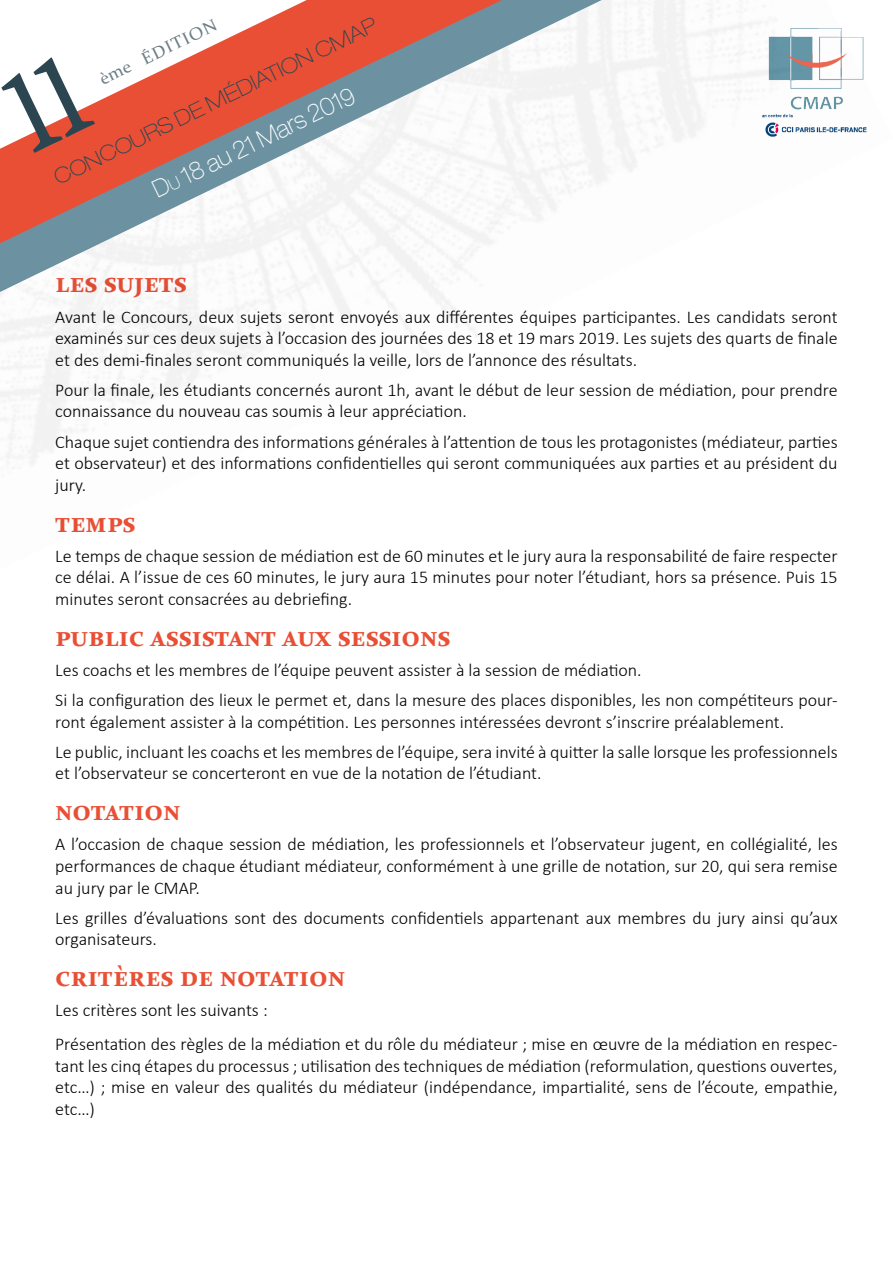
<style>
.page{position:relative;width:893px;height:1263px;background:#fff}
.page>*{position:absolute;margin:0;border:0;box-sizing:border-box;transform-origin:0 0}
.t1{font:700 27px "Constantia";color:#e94f35}
.t2{font:100 expanded 24.15px "Helvetica Neue LT Pro";color:#fff;scale:.87 1}
.t3{font:100 expanded 21.3px "Helvetica Neue LT Pro";color:#2c4651}
.t4{font:300 18px/21.6px "Calibri";color:#000;text-align:justify}
.t5{font:17.1px "Constantia";color:#2c4651;scale:1.05 1}
.s1{font-style:inherit}
.s2{font-size:16.95px}
</style>
<div class="page">
<img style="left:0;top:0;width:867px;height:468px">
<svg style="left:0;top:53px;width:95px;height:100px"></svg>
<p class="t3" style="left:50px;top:168px;width:358px;rotate:-26deg">Conc ours de médiation CMAP</p>
<p class="t5" style="left:96px;top:69px;width:123px;rotate:-26deg">ème édition</p>
<h2 class="t2" style="left:148px;top:178px;width:256px;rotate:-26deg"><span class="s1">D</span><span class="s2">u</span> 18 au 21 Mars 2019</h2>
<h1 class="t1" style="left:55px;top:265px;width:133px">les sujets</h1>
<p class="t4" style="left:55px;top:306px;width:784px">Avant le Concours, deux sujets seront envoyés aux différentes équipes participantes. Les candidats seront examinés sur ces deux sujets à l’occasion des journées des 18 et 19 mars 2019. Les sujets des quarts de finale et des demi-finales seront communiqués la veille, lors de l’annonce des résultats.</p>
<p class="t4" style="left:55px;top:379px;width:784px">Pour la finale, les étudiants concernés auront 1h, avant le début de leur session de médiation, pour prendre connaissance du nouveau cas soumis à leur appréciation.</p>
<p class="t4" style="left:55px;top:431px;width:784px">Chaque sujet contiendra des informations générales à l’attention de tous les protagonistes (médiateur, parties et observateur) et des informations confidentielles qui seront communiquées aux parties et au président du jury.</p>
<h1 class="t1" style="left:55px;top:504px;width:82px">temps</h1>
<p class="t4" style="left:55px;top:545px;width:784px">Le temps de chaque session de médiation est de 60 minutes et le jury aura la responsabilité de faire respecter ce délai. A l’issue de ces 60 minutes, le jury aura 15 minutes pour noter l’étudiant, hors sa présence. Puis 15 minutes seront consacrées au debriefing.</p>
<h1 class="t1" style="left:55px;top:618px;width:396px">public assistant aux sessions</h1>
<p class="t4" style="left:55px;top:655px;width:784px;line-height:30.2px">Les coachs et les membres de l’équipe peuvent assister à la session de médiation.<br>Si la configuration des lieux le permet et, dans la mesure des places disponibles, les non compétiteurs pour-</p>
<p class="t4" style="left:55px;top:706px;width:784px;line-height:30.2px">ront également assister à la compétition. Les personnes intéressées devront s’inscrire préalablement.<br>Le public, incluant les coachs et les membres de l’équipe, sera invité à quitter la salle lorsque les professionnels</p>
<p class="t4" style="left:55px;top:762px;width:488px">et l’observateur se concerteront en vue de la notation de l’étudiant.</p>
<h1 class="t1" style="left:55px;top:792px;width:127px">notation</h1>
<p class="t4" style="left:55px;top:833px;width:784px">A l’occasion de chaque session de médiation, les professionnels et l’observateur jugent, en collégialité, les performances de chaque étudiant médiateur, conformément à une grille de notation, sur 20, qui sera remise au jury par le CMAP.</p>
<p class="t4" style="left:55px;top:907px;width:784px">Les grilles d’évaluations sont des documents confidentiels appartenant aux membres du jury ainsi qu’aux organisateurs.</p>
<h1 class="t1" style="left:55px;top:958px;width:291px">critères de notation</h1>
<p class="t4" style="left:55px;top:992px;width:784px;line-height:34.3px">Les critères sont les suivants :<br>Présentation des règles de la médiation et du rôle du médiateur ; mise en œuvre de la médiation en respec-</p>
<p class="t4" style="left:55px;top:1054px;width:784px">tant les cinq étapes du processus ; utilisation des techniques de médiation (reformulation, questions ouvertes, etc…) ; mise en valeur des qualités du médiateur (indépendance, impartialité, sens de l’écoute, empathie, etc…)</p>
</div>
